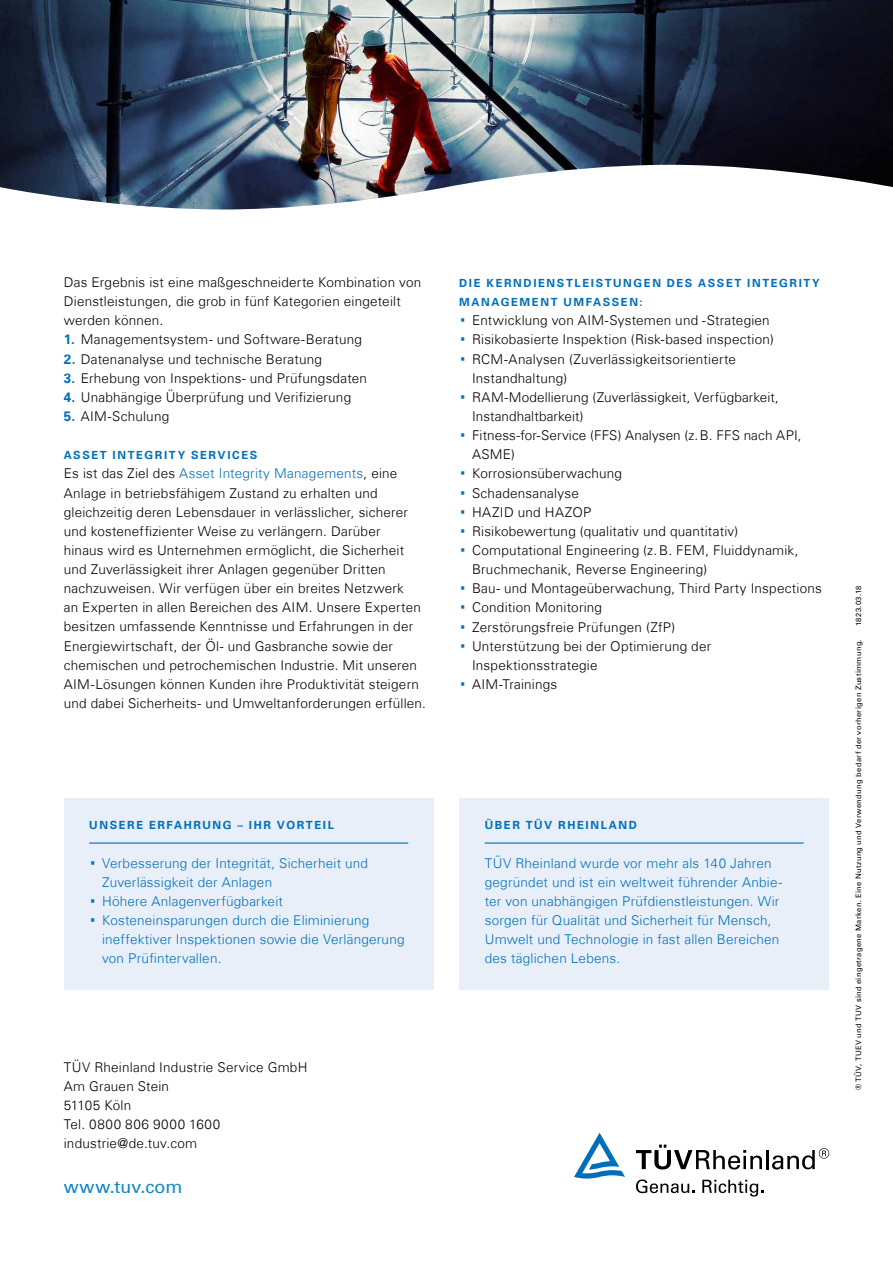
<style>
.page{position:relative;width:893px;height:1263px;background:#fff}
.page>*{position:absolute;margin:0;border:0;box-sizing:border-box;transform-origin:0 0}
.t1{font:18px "Univers Com 55 Roman";letter-spacing:.01em;color:#0f87c9}
.t2{font:300 13.5px/19.2px "Univers Com 45";letter-spacing:.015em;color:#000}
.t3{font:300 13.5px/19.2px "Univers Com 45";letter-spacing:.015em;color:#0070ba}
.t4{font:700 11.25px/19.2px "Univers Com 65";letter-spacing:.145em;color:#0070ba}
.t5{font:7.5px "Univers Com 55 Roman";letter-spacing:.05em;color:#000}
.s1{font-family:"Univers Com 65";font-weight:700;color:#0070ba}
.s2{color:#0070ba}
.s3{font-family:"Univers Com 55 Roman";font-weight:400;font-size:27px}
.s4{font-family:"Univers Com 55 Roman";font-weight:400;font-size:27px;color:#0070ba}
</style>
<div class="page">
<svg style="left:636px;top:1144px;width:126px;height:25px"></svg>
<hr style="left:766px;top:1150px;width:3px;height:19px;background:#000">
<svg style="left:772px;top:1148px;width:57px;height:21px"></svg>
<svg style="left:636px;top:1179px;width:58px;height:14px"></svg>
<svg style="left:702px;top:1180px;width:61px;height:16px"></svg>
<svg style="left:574px;top:1133px;width:51px;height:45px"></svg>
<img style="left:0;top:0;width:893px;height:209px">
<div style="left:64px;top:798px;width:370px;height:192px;background:#e9eff9"></div>
<hr style="left:89px;top:842px;width:319px;height:2px;background:#0070ba">
<div style="left:459px;top:798px;width:370px;height:192px;background:#e9eff9"></div>
<hr style="left:485px;top:842px;width:319px;height:2px;background:#0070ba">
<p class="t2" style="left:64px;top:273px;width:359px">Das Ergebnis ist eine maßgeschneiderte Kombination von<br>Dienstleistungen, die grob in fünf Kategorien eingeteilt werden können.</p>
<p class="t2" style="left:64px;top:330px;width:300px"><span class="s1">1.</span> Managementsystem- und Software-Beratung</p>
<p class="t2" style="left:64px;top:349px;width:260px"><span class="s1">2.</span> Datenanalyse und technische Beratung</p>
<p class="t2" style="left:64px;top:368px;width:305px"><span class="s1">3.</span> Erhebung von Inspektions- und Prüfungsdaten</p>
<p class="t2" style="left:64px;top:387px;width:289px"><span class="s1">4.</span> Unabhängige Überprüfung und Verifizierung</p>
<p class="t2" style="left:64px;top:407px;width:107px"><span class="s1">5.</span> AIM-Schulung</p>
<p class="t4" style="left:64px;top:446px;width:195px">ASSET INTEGRITY SERVICES</p>
<p class="t2" style="left:64px;top:464px;width:364px">Es ist das Ziel des <span class="s2">Asset Integrity Managements</span>, eine Anlage in betriebsfähigem Zustand zu erhalten und gleichzeitig deren Lebensdauer in verlässlicher, sicherer und kosteneffizienter Weise zu verlängern. Darüber<br>hinaus wird es Unternehmen ermöglicht, die Sicherheit und Zuverlässigkeit ihrer Anlagen gegenüber Dritten nachzuweisen. Wir verfügen über ein breites Netzwerk<br>an Experten in allen Bereichen des AIM. Unsere Experten besitzen umfassende Kenntnisse und Erfahrungen in der Energiewirtschaft, der Öl- und Gasbranche sowie der chemischen und petrochemischen Industrie. Mit unseren AIM-Lösungen können Kunden ihre Produktivität steigern und dabei Sicherheits- und Umweltanforderungen erfüllen.</p>
<p class="t4" style="left:89px;top:816px;width:246px">UNSERE ERFAHRUNG – IHR VORTEIL</p>
<p class="t3" style="left:89px;top:853px;width:280px"><span class="s3">·</span> Verbesserung der Integrität, Sicherheit und</p>
<p class="t3" style="left:102px;top:872px;width:172px">Zuverlässigkeit der Anlagen</p>
<p class="t3" style="left:89px;top:891px;width:195px"><span class="s3">·</span> Höhere Anlagenverfügbarkeit</p>
<p class="t3" style="left:89px;top:910px;width:282px"><span class="s3">·</span> Kosteneinsparungen durch die Eliminierung</p>
<p class="t3" style="left:102px;top:930px;width:304px">ineffektiver Inspektionen sowie die Verlängerung</p>
<p class="t3" style="left:102px;top:949px;width:121px">von Prüfintervallen.</p>
<p class="t2" style="left:64px;top:1057px;width:245px">TÜV Rheinland Industrie Service GmbH<br>Am Grauen Stein<br>51105 Köln<br>Tel. 0800 806 9000 1600 industrie@de.tuv.com</p>
<h1 class="t1" style="left:64px;top:1175px;width:120px">www.tuv.com</h1>
<p class="t4" style="left:459px;top:273px;width:362px">DIE KERNDIENSTLEISTUNGEN DES ASSET INTEGRITY<br>MANAGEMENT UMFASSEN:</p>
<p class="t2" style="left:459px;top:311px;width:312px"><span class="s4">·</span> Entwicklung von AIM-Systemen und -Strategien</p>
<p class="t2" style="left:459px;top:330px;width:316px"><span class="s4">·</span> Risikobasierte Inspektion (Risk-based inspection)</p>
<p class="t2" style="left:459px;top:349px;width:278px"><span class="s4">·</span> RCM-Analysen (Zuverlässigkeitsorientierte</p>
<p class="t2" style="left:472px;top:368px;width:97px">Instandhaltung)</p>
<p class="t2" style="left:459px;top:387px;width:321px"><span class="s4">·</span> RAM-Modellierung (Zuverlässigkeit, Verfügbarkeit,</p>
<p class="t2" style="left:472px;top:407px;width:113px">Instandhaltbarkeit)</p>
<p class="t2" style="left:459px;top:426px;width:344px"><span class="s4">·</span> Fitness-for-Service (FFS) Analysen (z.B. FFS nach API,</p>
<p class="t2" style="left:472px;top:445px;width:44px">ASME)</p>
<p class="t2" style="left:459px;top:464px;width:164px"><span class="s4">·</span> Korrosionsüberwachung</p>
<p class="t2" style="left:459px;top:483px;width:121px"><span class="s4">·</span> Schadensanalyse</p>
<p class="t2" style="left:459px;top:502px;width:134px"><span class="s4">·</span> HAZID und HAZOP</p>
<p class="t2" style="left:459px;top:521px;width:281px"><span class="s4">·</span> Risikobewertung (qualitativ und quantitativ)</p>
<p class="t2" style="left:459px;top:540px;width:341px"><span class="s4">·</span> Computational Engineering (z.B. FEM, Fluiddynamik,</p>
<p class="t2" style="left:472px;top:560px;width:237px">Bruchmechanik, Reverse Engineering)</p>
<p class="t2" style="left:459px;top:579px;width:364px"><span class="s4">·</span> Bau- und Montageüberwachung, Third Party Inspections</p>
<p class="t2" style="left:459px;top:598px;width:144px"><span class="s4">·</span> Condition Monitoring</p>
<p class="t2" style="left:459px;top:617px;width:217px"><span class="s4">·</span> Zerstörungsfreie Prüfungen (ZfP)</p>
<p class="t2" style="left:459px;top:636px;width:254px"><span class="s4">·</span> Unterstützung bei der Optimierung der</p>
<p class="t2" style="left:472px;top:655px;width:127px">Inspektionsstrategie</p>
<p class="t2" style="left:459px;top:674px;width:100px"><span class="s4">·</span> AIM-Trainings</p>
<p class="t4" style="left:485px;top:816px;width:154px">ÜBER TÜV RHEINLAND</p>
<p class="t3" style="left:485px;top:853px;width:299px">TÜV Rheinland wurde vor mehr als 140 Jahren gegründet und ist ein weltweit führender Anbie&shy;ter von unabhängigen Prüfdienstleistungen. Wir sorgen für Qualität und Sicherheit für Mensch, Umwelt und Technologie in fast allen Bereichen des täglichen Lebens.</p>
<p class="t5" style="left:854px;top:626px;width:42px;rotate:-90deg">1823.03.18</p>
<p class="t5" style="left:854px;top:1090px;width:452px;rotate:-90deg">® TÜV, TUEV und TUV sind eingetragene Marken. Eine Nutzung und Verwendung bedarf der vorherigen Zustimmung.</p>
</div>
